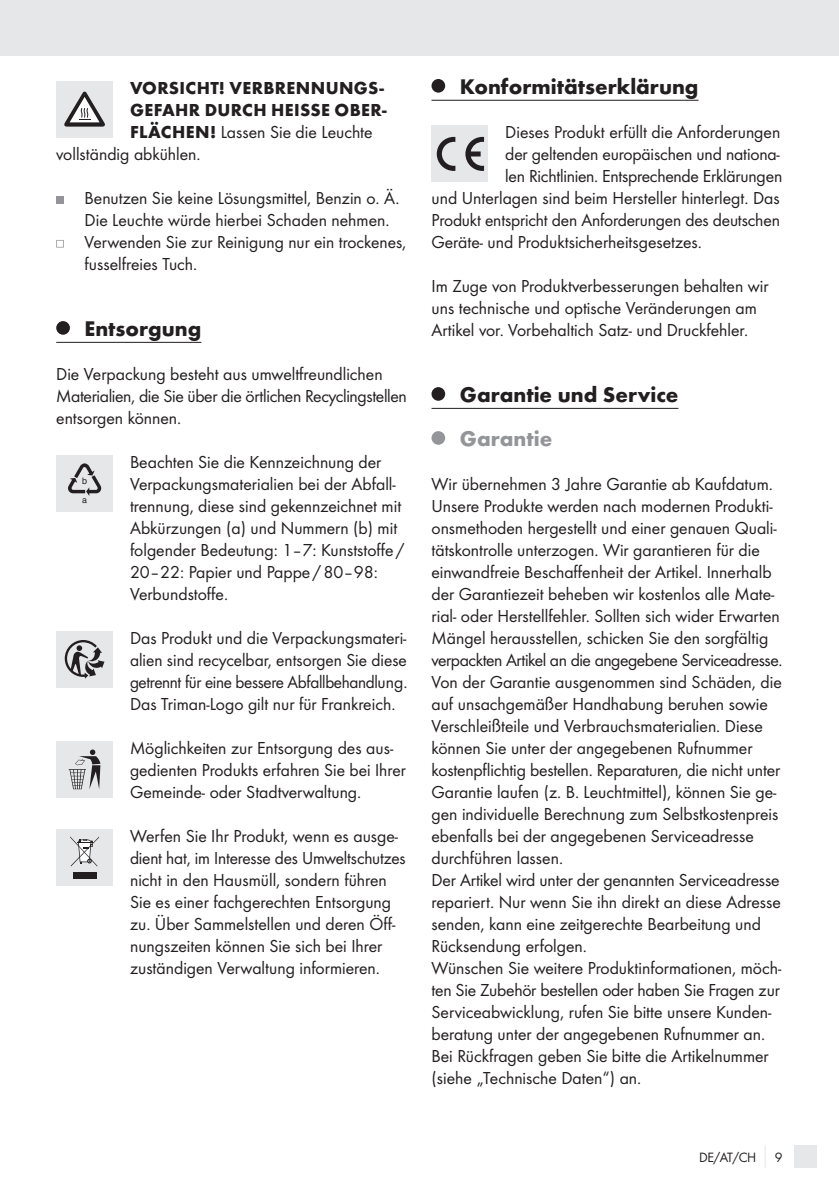
<style>
.page{position:relative;width:839px;height:1190px;background:#fff}
.page>*{position:absolute;margin:0;border:0;box-sizing:border-box;transform-origin:0 0}
.t1{font:700 22px "Futura";color:#231f20}
.t2{font:700 22px "Futura";color:#939598}
.t3{font:18px/22px "Futura Boo";color:#231f20}
.t4{font:700 18px/22px "Futura";letter-spacing:.02em;color:#231f20}
.t5{font:14px "Futura Boo";color:#231f20}
.t6{font:9px "Helvetica";color:#231f20}
.t7{font:8.8px "Helvetica";color:#231f20}
.s1{font-family:"Futura";font-weight:700}
</style>
<div class="page">
<div style="left:0;top:0;width:838px;height:56px;background:#e6e7e9"></div>
<div style="left:793px;top:1145px;width:23px;height:22px;background:#e6e7e9"></div>
<hr style="left:56px;top:342px;width:145px;height:1px;background:#231f20">
<div style="left:56px;top:81px;width:57px;height:56px;background:#e6e7e9"></div>
<svg style="left:64px;top:92px;width:41px;height:35px"></svg>
<div style="left:56px;top:196px;width:8px;height:7px;background:#939598"></div>
<svg style="left:56px;top:240px;width:8px;height:7px"></svg>
<div style="left:56px;top:321px;width:14px;height:14px;background:#231f20;border-radius:50%"></div>
<div style="left:56px;top:455px;width:57px;height:56px;background:#e6e7e9"></div>
<svg style="left:68px;top:463px;width:33px;height:33px"></svg>
<div style="left:56px;top:631px;width:57px;height:56px;background:#e6e7e9"></div>
<svg style="left:65px;top:640px;width:39px;height:38px"></svg>
<div style="left:56px;top:741px;width:57px;height:56px;background:#e6e7e9"></div>
<svg style="left:69px;top:749px;width:31px;height:40px"></svg>
<div style="left:56px;top:829px;width:57px;height:56px;background:#e6e7e9"></div>
<div style="left:73px;top:872px;width:23px;height:6px;background:#231f20"></div>
<svg style="left:70px;top:836px;width:29px;height:30px"></svg>
<hr style="left:431px;top:100px;width:267px;height:1px;background:#231f20">
<hr style="left:431px;top:408px;width:247px;height:1px;background:#231f20">
<div style="left:431px;top:79px;width:14px;height:14px;background:#231f20;border-radius:50%"></div>
<div style="left:431px;top:125px;width:57px;height:56px;background:#e6e7e9"></div>
<svg style="left:436px;top:137px;width:19px;height:34px"></svg>
<svg style="left:465px;top:137px;width:19px;height:34px"></svg>
<div style="left:431px;top:387px;width:14px;height:14px;background:#231f20;border-radius:50%"></div>
<div style="left:431px;top:431px;width:14px;height:14px;background:#939598;border-radius:50%"></div>
<p class="t4" style="left:130px;top:76px;width:258px">VORSICHT! VERBRENNUNGS-<br>GEFAHR DURCH HEISSE OBER-</p>
<p class="t3" style="left:56px;top:120px;width:318px;text-indent:74px"><span class="s1">FLÄCHEN!</span> Lassen Sie die Leuchte vollständig abkühlen.</p>
<p class="t3" style="left:85px;top:186px;width:323px">Benutzen Sie keine Lösungsmittel, Benzin o. Ä.<br>Die Leuchte würde hierbei Schaden nehmen.<br>Verwenden Sie zur Reinigung nur ein trockenes, fusselfreies Tuch.</p>
<p class="t1" style="left:85px;top:314px;width:118px">Entsorgung</p>
<p class="t3" style="left:56px;top:362px;width:352px">Die Verpackung besteht aus umweltfreundlichen<br>Materialien, die Sie über die örtlichen Recyclingstellen entsorgen können.</p>
<p class="t6" style="left:82px;top:474px;width:7px">b</p>
<p class="t7" style="left:82px;top:493px;width:6px">a</p>
<p class="t3" style="left:130px;top:450px;width:276px">Beachten Sie die Kennzeichnung der Verpackungsmaterialien bei der Abfall&shy;trennung, diese sind gekennzeichnet mit Abkürzungen (a) und Nummern (b) mit folgender Bedeutung: 1–7: Kunststoffe / 20–22: Papier und Pappe /80–98:<br>Verbundstoffe.</p>
<p class="t3" style="left:130px;top:626px;width:279px;text-align:justify">Das Produkt und die Verpackungsmateri&shy;alien sind recycelbar, entsorgen Sie diese getrennt für eine bessere Abfallbehandlung.<br>Das Triman-Logo gilt nur für Frankreich.</p>
<p class="t3" style="left:130px;top:736px;width:277px">Möglichkeiten zur Entsorgung des aus&shy;gedienten Produkts erfahren Sie bei Ihrer<br>Gemeinde- oder Stadtverwaltung.</p>
<p class="t3" style="left:130px;top:824px;width:277px">Werfen Sie Ihr Produkt, wenn es ausge&shy;dient hat, im Interesse des Umweltschutzes nicht in den Hausmüll, sondern führen Sie es einer fachgerechten Entsorgung zu. Über Sammelstellen und deren Öff&shy;nungszeiten können Sie sich bei Ihrer zuständigen Verwaltung informieren.</p>
<p class="t1" style="left:459px;top:72px;width:240px">Konformitätserklärung</p>
<p class="t3" style="left:505px;top:120px;width:276px">Dieses Produkt erfü llt die Anforderungen</p>
<p class="t3" style="left:505px;top:142px;width:276px">der geltenden europäischen und nationa-</p>
<p class="t3" style="left:505px;top:164px;width:278px">len Richtlinien. Entsprechende Erklärungen</p>
<p class="t3" style="left:431px;top:186px;width:349px">und Unterlagen sind beim Hersteller hinterlegt. Das</p>
<p class="t3" style="left:431px;top:208px;width:350px">Produkt entspricht den Anforderungen des deutschen</p>
<p class="t3" style="left:431px;top:230px;width:272px">Geräte- und Produktsicherheitsgesetzes.</p>
<p class="t3" style="left:431px;top:274px;width:338px">Im Zuge von Produktverbesserungen behalten wir uns technische und optische Veränderungen am<br>Artikel vor. Vorbehaltich Satz- und Druckfehler.</p>
<p class="t1" style="left:459px;top:380px;width:220px">Garantie und Service</p>
<p class="t2" style="left:459px;top:424px;width:94px">Garantie</p>
<p class="t3" style="left:431px;top:472px;width:352px">Wir übernehmen 3 Jahre Garantie ab Kaufdatum.<br>Unsere Produkte werden nach modernen Produkti&shy;onsmethoden hergestellt und einer genauen Quali&shy;tätskontrolle unterzogen. Wir garantieren fü r die einwandfreie Beschaffenheit der Artikel. Innerhalb der Garantiezeit beheben wir kostenlos alle Mate&shy;rial- oder Herstellfehler. Sollten sich wider Erwarten Mängel herausstellen, schicken Sie den sorgfältig verpackten Artikel an die angegebene Serviceadresse.<br>Von der Garantie ausgenommen sind Schäden, die auf unsachgemäßer Handhabung beruhen sowie Verschleißteile und Verbrauchsmaterialien. Diese können Sie unter der angegebenen Rufnummer kostenpflichtig bestellen. Reparaturen, die nicht unter Garantie laufen (z. B. Leuchtmittel), können Sie ge&shy;gen individuelle Berechnung zum Selbstkostenpreis ebenfalls bei der angegebenen Serviceadresse durchführen lassen.<br>Der Artikel wird unter der genannten Serviceadresse repariert. Nur wenn Sie ihn direkt an diese Adresse senden, kann eine zeitgerechte Bearbeitung und Rücksendung erfolgen.<br>Wü nschen Sie weitere Produktinformationen, möch&shy;ten Sie Zubehör bestellen oder haben Sie Fragen zur Serviceabwicklung, rufen Sie bitte unsere Kunden&shy;beratung unter der angegebenen Rufnummer an.<br>Bei Rückfragen geben Sie bitte die Artikelnummer (siehe „Technische Daten“) an.</p>
<p class="t5" style="left:698px;top:1148px;width:58px">DE/AT/CH</p>
<p class="t5" style="left:774px;top:1148px;width:9px">9</p>
</div>
